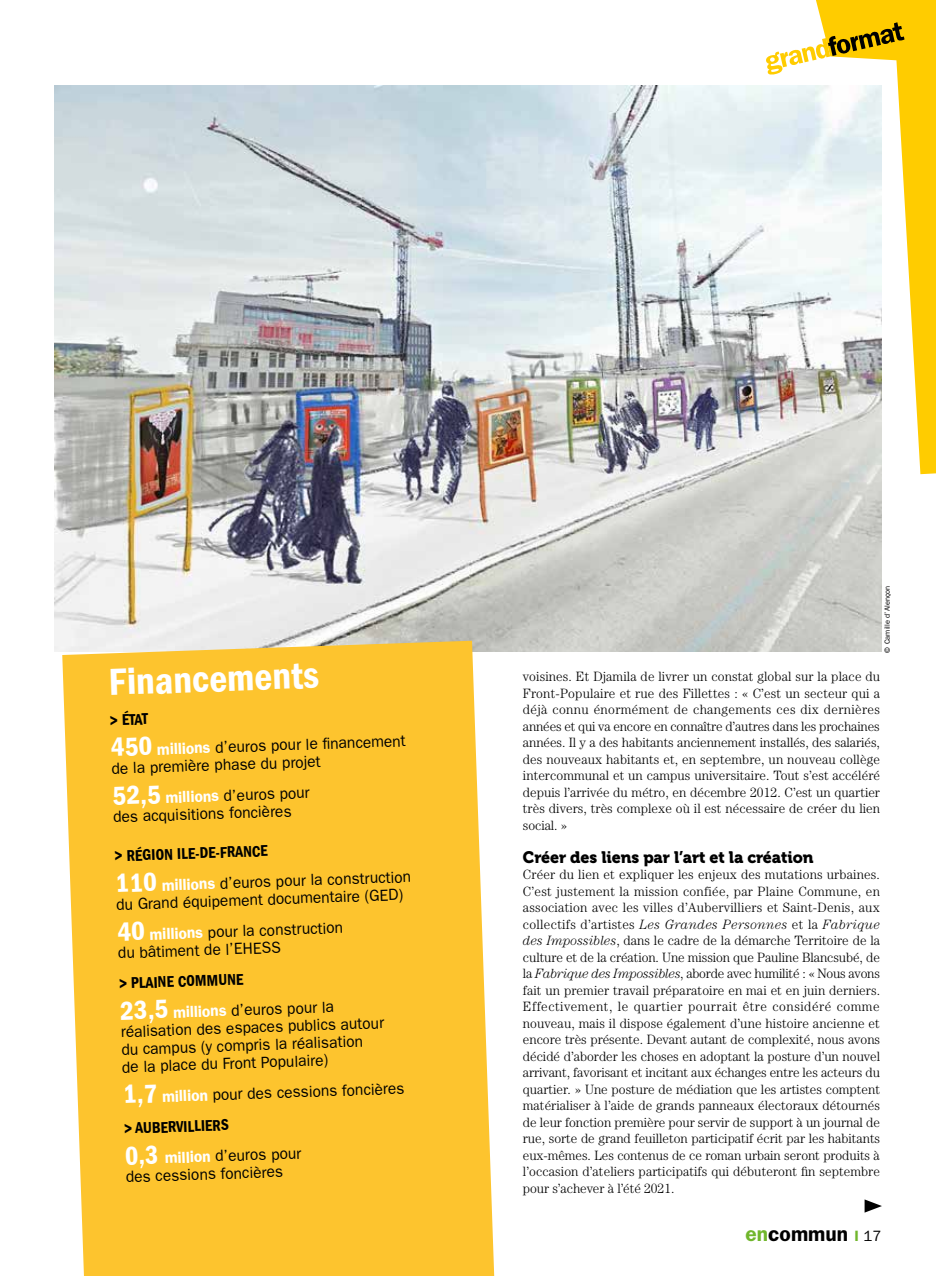
<style>
.page{position:relative;width:936px;height:1276px;background:#fff}
.page>*{position:absolute;margin:0;border:0;box-sizing:border-box;transform-origin:0 0}
.t1{font:39px "ITC Franklin Gothic Std Dm Cd";color:#fff}
.t2{font:600 21px "ITC Franklin Gothic Std";color:#000}
.Intertitre{font:16.5px "Museo 900";letter-spacing:-.005em;color:#000}
.t3{font:16.2px/17.7px "ITC Franklin Gothic Std";color:#000;scale:.96 1}
.t4{font:16.2px "ITC Franklin Gothic Std Dm Cd";color:#000;scale:.96 1}
.t5{font:300 13.5px/16.5px "Century";letter-spacing:.005em;color:#000;text-align:justify}
.t6{font:7.5px "ITC Franklin Gothic Std";color:#000}
.s1{font-family:"ITC Franklin Gothic Std Dm Cd";font-size:27px;color:#fff}
.s2{font-weight:600;color:#fff}
.s3{font-style:italic}
.s4{color:#70b62c}
.s5{font-size:15px;color:#70b62c}
.s6{font-weight:400;font-size:15px}
</style>
<div class="page">
<svg style="left:864px;top:1199px;width:17px;height:13px"></svg>
<img style="left:54px;top:85px;width:827px;height:567px">
<svg style="left:815px;top:0;width:120px;height:474px"></svg>
<svg style="left:766px;top:22px;width:138px;height:54px"></svg>
<div style="left:62px;top:641px;width:432px;height:635px;background:#fdc42e"></div>
<p class="t1" style="left:108px;top:660px;width:212px;rotate:-2deg">Financements</p>
<p class="t4" style="left:110px;top:711px;width:41px;rotate:-2deg">&gt; ÉTAT</p>
<p class="t3" style="left:111px;top:742px;width:309px;rotate:-2deg"><span class="s1">450</span> <span class="s2">millions</span> d’euros pour le fi nancement de la première phase du projet</p>
<p class="t3" style="left:112px;top:790px;width:207px;rotate:-2deg"><span class="s1">52,5</span> <span class="s2">millions</span> d’euros pour des acquisitions foncières</p>
<p class="t4" style="left:114px;top:846px;width:161px;rotate:-2deg">&gt; RÉGION ILE-DE-FRANCE</p>
<p class="t3" style="left:115px;top:878px;width:309px;rotate:-2deg"><span class="s1">110</span> <span class="s2">millions</span> d’euros pour la construction du Grand équipement documentaire (GED)</p>
<p class="t3" style="left:117px;top:926px;width:237px;rotate:-2deg"><span class="s1">40</span> <span class="s2">millions</span> pour la construction du bâtiment de l’EHESS</p>
<p class="t4" style="left:119px;top:974px;width:131px;rotate:-2deg">&gt; PLAINE COMMUNE</p>
<p class="t3" style="left:120px;top:1005px;width:276px;rotate:-2deg"><span class="s1">23,5</span> <span class="s2">millions</span> d’euros pour la réalisation des espaces publics autour du campus (y compris la réalisation<br>de la place du Front Populaire)</p>
<p class="t3" style="left:123px;top:1089px;width:295px;rotate:-2deg"><span class="s1">1,7</span> <span class="s2">million</span> pour des cessions foncières</p>
<p class="t4" style="left:124px;top:1119px;width:110px;rotate:-2deg">&gt; AUBERVILLIERS</p>
<p class="t3" style="left:125px;top:1150px;width:185px;rotate:-2deg"><span class="s1">0,3</span> <span class="s2">million</span> d’euros pour des cessions foncières</p>
<p class="t6" style="left:882px;top:653px;width:69px;rotate:-90deg">© Camille d’Alençon</p>
<p class="t5" style="left:523px;top:668px;width:359px">voisines. Et Djamila de livrer un constat global sur la place du Front-Populaire et rue des Fillettes : « C’est un secteur qui a déjà connu énormément de changements ces dix dernières années et qui va encore en connaître d’autres dans les prochaines années. Il y a des habitants anciennement installés, des salariés, des nouveaux habitants et, en septembre, un nouveau collège intercommunal et un campus universitaire. Tout s’est accéléré depuis l’arrivée du métro, en décembre 2012. C’est un quartier très divers, très complexe où il est nécessaire de créer du lien social. »</p>
<p class="Intertitre" style="left:523px;top:847px;width:292px">Créer des liens par l’art et la création</p>
<p class="t5" style="left:523px;top:866px;width:359px">Créer du lien et expliquer les enjeux des mutations urbaines.<br>C’est justement la mission confiée, par Plaine Commune, en association avec les villes d’Aubervilliers et Saint-Denis, aux collectifs d’artistes <span class="s3">Les Grandes Personnes</span> et la <span class="s3">Fabrique des Impossibles</span>, dans le cadre de la démarche Territoire de la culture et de la création. Une mission que Pauline Blancsubé, de la <span class="s3">Fabrique des Impossibles</span>, aborde avec humilité : « Nous avons fait un premier travail préparatoire en mai et en juin derniers.<br>Effectivement, le quartier pourrait être considéré comme nouveau, mais il dispose également d’une histoire ancienne et encore très présente. Devant autant de complexité, nous avons décidé d’aborder les choses en adoptant la posture d’un nouvel arrivant, favorisant et incitant aux échanges entre les acteurs du quartier. » Une posture de médiation que les artistes comptent matérialiser à l’aide de grands panneaux électoraux détournés de leur fonction première pour servir de support à un journal de rue, sorte de grand feuilleton participatif écrit par les habitants eux-mêmes. Les contenus de ce roman urbain seront produits à l’occasion d’ateliers participatifs qui débuteront fin septembre pour s’achever à l’été 2021.</p>
<h2 class="t2" style="left:745px;top:1221px;width:137px"><span class="s4">en</span>commun <span class="s5">I</span> <span class="s6">17</span></h2>
</div>
